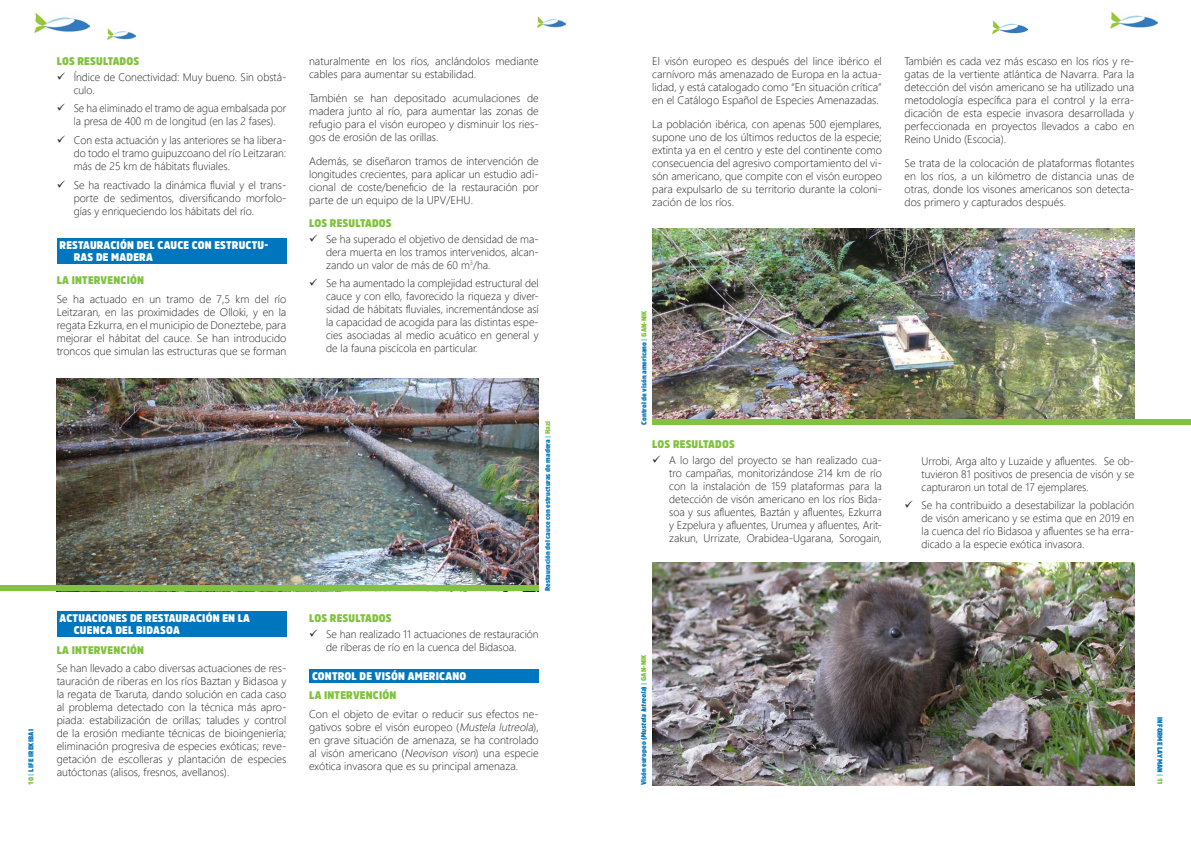
<style>
.page{position:relative;width:1191px;height:842px;background:#fff}
.page>*{position:absolute;margin:0;border:0;box-sizing:border-box;transform-origin:0 0}
.t1{font:300 11px/13px "Segoe UI";color:#231f20;text-align:justify}
.t2{font:900 11px/12px "Amsi Pro Narw";letter-spacing:.02em;color:#fff}
.t3{font:900 11px "Amsi Pro Narw";letter-spacing:.02em;color:#81c340}
.t4{font:300 11px/13px "Segoe UI";color:#231f20;scale:.96 1}
.t5{font:900 7px "Amsi Pro Narw";color:#0076be}
.t6{font:italic 900 7px "Amsi Pro Narw";color:#0076be}
.t7{font:900 7px "Amsi Pro Narw";letter-spacing:.02em;color:#0076be}
.s1{color:#81c340}
.s2{color:#63cdf3}
.s3{font-style:italic}
.s4{font-style:normal}
.s5{font-style:normal;color:#63cdf3}
.s6{font-style:normal;color:#81c340}
</style>
<div class="page">
<img style="left:34px;top:13px;width:56px;height:20px">
<img style="left:537px;top:16px;width:28px;height:12px">
<img style="left:1110px;top:11px;width:47px;height:18px">
<img style="left:992px;top:20px;width:35px;height:14px">
<img style="left:107px;top:28px;width:28px;height:12px">
<div style="left:57px;top:238px;width:229px;height:26px;background:#0076be"></div>
<img style="left:57px;top:379px;width:482px;height:206px">
<div style="left:57px;top:611px;width:229px;height:26px;background:#0076be"></div>
<div style="left:309px;top:669px;width:230px;height:14px;background:#0076be"></div>
<img style="left:652px;top:229px;width:482px;height:191px">
<img style="left:652px;top:563px;width:482px;height:222px">
<div style="left:0;top:585px;width:539px;height:6px;background:#81c340"></div>
<div style="left:652px;top:420px;width:539px;height:5px;background:#81c340"></div>
<p class="t3" style="left:57px;top:53px;width:84px">LOS RESULTADOS</p>
<p class="t1" style="left:74px;top:69px;width:214px">Índice de Conectividad: Muy bueno. Sin obstá&shy;culo.</p>
<p class="t4" style="left:74px;top:101px;width:223px">Se ha eliminado el tramo de agua embalsada por la presa de 400 m de longitud (en las 2 fases).</p>
<p class="t1" style="left:74px;top:133px;width:214px">Con esta actuación y las anteriores se ha libera&shy;do todo el tramo guipuzcoano del río Leitzaran: más de 25 km de hábitats fluviales.</p>
<p class="t1" style="left:74px;top:177px;width:214px">Se ha reactivado la dinámica fluvial y el trans&shy;porte de sedimentos, diversificando morfolo&shy;gías y enriqueciendo los hábitats del río.</p>
<p class="t2" style="left:74px;top:239px;width:196px;text-indent:-14px">RESTAURACIÓN DEL CAUCE CON ESTRUCTU-<br>RAS DE MADERA</p>
<p class="t3" style="left:57px;top:272px;width:89px">LA INTERVENCIÓN</p>
<p class="t1" style="left:57px;top:291px;width:231px">Se ha actuado en un tramo de 7,5 km del río Leitzaran, en las proximidades de Olloki, y en la regata Ezkurra, en el municipio de Doneztebe, para mejorar el hábitat del cauce. Se han introducido troncos que simulan las estructuras que se forman</p>
<p class="t1" style="left:309px;top:53px;width:231px">naturalmente en los ríos, anclándolos mediante cables para aumentar su estabilidad.</p>
<p class="t1" style="left:309px;top:91px;width:231px">También se han depositado acumulaciones de madera junto al río, para aumentar las zonas de refugio para el visón europeo y disminuir los ries&shy;gos de erosión de las orillas.</p>
<p class="t1" style="left:309px;top:154px;width:231px">Además, se diseñaron tramos de intervención de longitudes crecientes, para aplicar un estudio adi&shy;cional de coste/beneficio de la restauración por parte de un equipo de la UPV/EHU.</p>
<p class="t3" style="left:309px;top:215px;width:84px">LOS RESULTADOS</p>
<p class="t1" style="left:326px;top:231px;width:214px">Se ha superado el objetivo de densidad de ma&shy;dera muerta en los tramos intervenidos, alcan&shy;zando un valor de más de 60 m<sup>3</sup>/ha.</p>
<p class="t1" style="left:326px;top:276px;width:214px">Se ha aumentado la complejidad estructural del cauce y con ello, favorecido la riqueza y diver&shy;sidad de hábitats fluviales, incrementándose así la capacidad de acogida para las distintas espe&shy;cies asociadas al medio acuático en general y de la fauna piscícola en particular.</p>
<p class="t7" style="left:26px;top:785px;width:57px;rotate:-90deg"><span class="s1">10</span> <span class="s2">|</span> LIFE IREKIBAI</p>
<p class="t2" style="left:74px;top:612px;width:178px;text-indent:-14px">ACTUACIONES DE RESTAURACIÓN EN LA<br>CUENCA DEL BIDASOA</p>
<p class="t3" style="left:57px;top:642px;width:89px">LA INTERVENCIÓN</p>
<p class="t1" style="left:57px;top:661px;width:231px">Se han llevado a cabo diversas actuaciones de res&shy;tauración de riberas en los ríos Baztan y Bidasoa y la regata de Txaruta, dando solución en cada caso al problema detectado con la técnica más apro&shy;piada: estabilización de orillas; taludes y control de la erosión mediante técnicas de bioingeniería; eliminación progresiva de especies exóticas; reve&shy;getación de escolleras y plantación de especies autóctonas (alisos, fresnos, avellanos).</p>
<p class="t5" style="left:543px;top:591px;width:172px;rotate:-90deg">Restauración del cauce con estructuras de madera <span class="s2">|</span> <span class="s1">Hazi</span></p>
<p class="t3" style="left:309px;top:610px;width:84px">LOS RESULTADOS</p>
<p class="t1" style="left:326px;top:626px;width:214px">Se han realizado 11 actuaciones de restauración de riberas de río en la cuenca del Bidasoa.</p>
<p class="t2" style="left:312px;top:670px;width:156px">CONTROL DE VISÓN AMERICANO</p>
<p class="t3" style="left:309px;top:688px;width:89px">LA INTERVENCIÓN</p>
<p class="t1" style="left:309px;top:707px;width:231px">Con el objeto de evitar o reducir sus efectos ne&shy;gativos sobre el visón europeo (<span class="s3">Mustelalutreola</span>), en grave situación de amenaza, se ha controlado al visón americano (<span class="s3">Neovison vison</span>) una especie exótica invasora que es su principal amenaza.</p>
<p class="t1" style="left:652px;top:53px;width:231px">El visón europeo es después del lince ibérico el carnívoro más amenazado de Europa en la actua&shy;lidad, y está catalogado como “En situación crítica” en el Catálogo Español de Especies Amenazadas.</p>
<p class="t1" style="left:652px;top:117px;width:231px">La población ibérica, con apenas 500 ejemplares, supone uno de los últimos reductos de la especie; extinta ya en el centro y este del continente como consecuencia del agresivo comportamiento del vi&shy;són americano, que compite con el visón europeo para expulsarlo de su territorio durante la coloni&shy;zación de los ríos.</p>
<p class="t1" style="left:904px;top:53px;width:231px">También es cada vez más escaso en los ríos y re&shy;gatas de la vertiente atlántica de Navarra. Para la detección del visón americano se ha utilizado una metodología específica para el control y la erra&shy;dicación de esta especie invasora desarrollada y perfeccionada en proyectos llevados a cabo en Reino Unido (Escocia).</p>
<p class="t1" style="left:904px;top:156px;width:231px">Se trata de la colocación de plataformas flotantes en los ríos, a un kilómetro de distancia unas de otras, donde los visones americanos son detecta&shy;dos primero y capturados después.</p>
<p class="t5" style="left:639px;top:425px;width:115px;rotate:-90deg">Control de visón americano <span class="s2">|</span> <span class="s1">GAN-NIK</span></p>
<p class="t3" style="left:652px;top:436px;width:84px">LOS RESULTADOS</p>
<p class="t1" style="left:669px;top:452px;width:214px">A lo largo del proyecto se han realizado cua&shy;tro campañas, monitorizándose 214 km de río con la instalación de 159 plataformas para la detección de visón americano en los ríos Bida&shy;soa y sus afluentes, Baztán y afluentes, Ezkurra y Ezpelura y afluentes, Urumea y afluentes, Arit&shy;zakun, Urrizate, Orabidea-Ugarana, Sorogain,</p>
<p class="t1" style="left:921px;top:453px;width:214px">Urrobi, Arga alto y Luzaide y afluentes. Se ob&shy;tuvieron 81 positivos de presencia de visón y se capturaron un total de 17 ejemplares.</p>
<p class="t1" style="left:921px;top:498px;width:214px">Se ha contribuido a desestabilizar la población de visón americano y se estima que en 2019 en la cuenca del río Bidasoa y afluentes se ha erra&shy;dicado a la especie exótica invasora.</p>
<p class="t6" style="left:639px;top:785px;width:132px;rotate:-90deg"><span class="s4">Visón europeo (</span>Mustela lutreola<span class="s4">)</span> <span class="s5">|</span> <span class="s6">GAN-NIK</span></p>
<p class="t7" style="left:1164px;top:717px;width:69px;rotate:90deg">INFORME LAYMAN <span class="s2">|</span> <span class="s1">11</span></p>
</div>
